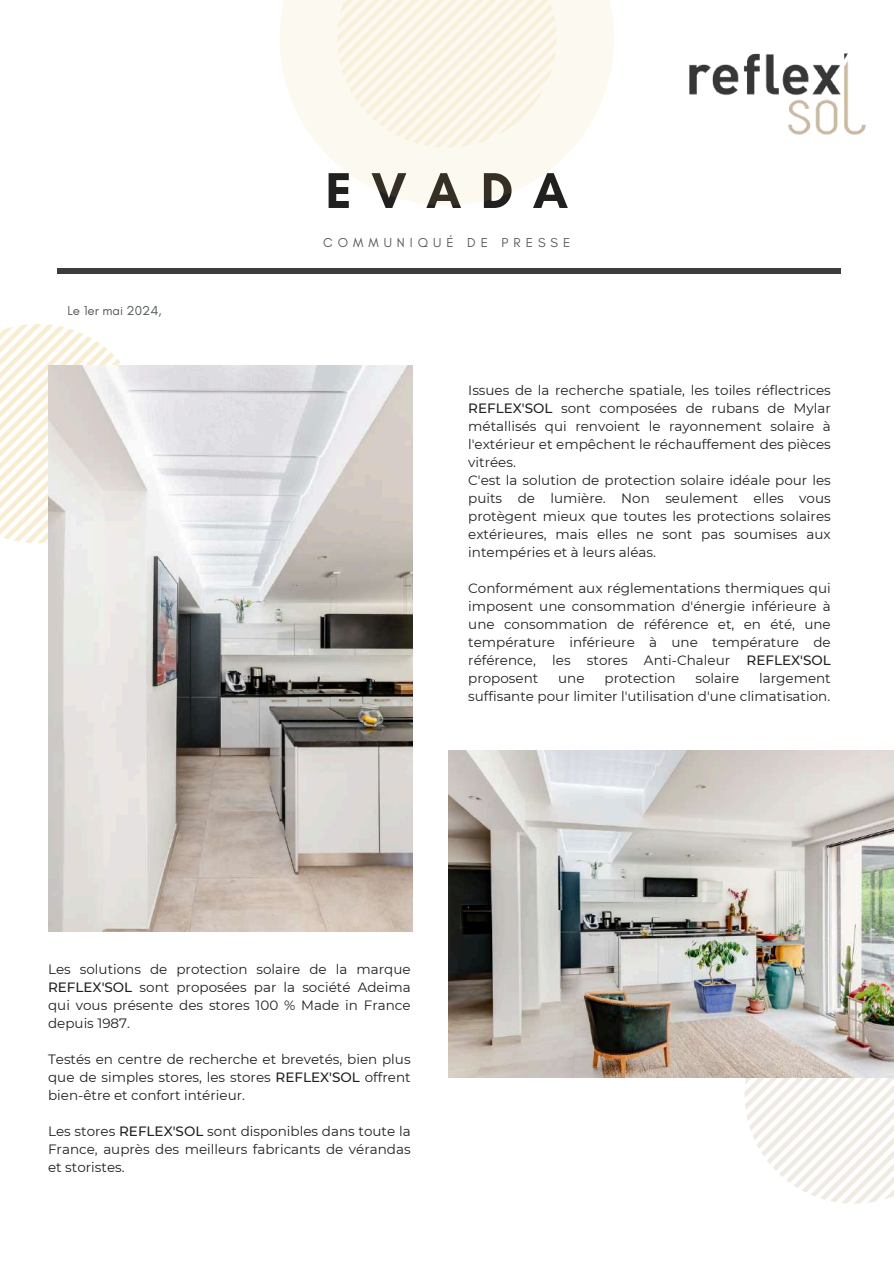
<style>
.page{position:relative;width:894px;height:1264px;background:#fff}
.page>*{position:absolute;margin:0;border:0;box-sizing:border-box;transform-origin:0 0}
.t1{font:700 51.15px "Glacial Indifference";letter-spacing:.38em;color:#22201e}
.t2{font:13.5px/18px "Montserrat";color:#22201e;text-align:justify}
.t3{font:13.2px "Glacial Indifference";letter-spacing:.38em;color:#565b5b}
.t4{font:13.2px "Glacial Indifference";color:#565b5b}
.s1{font-weight:500}
</style>
<div class="page">
<div style="left:279px;top:0;width:335px;height:205px;background:linear-gradient(to right,#fdfbf4,#fdfbf4)"></div>
<svg style="left:337px;top:0;width:219px;height:148px"></svg>
<svg style="left:0;top:324px;width:121px;height:219px"></svg>
<div style="left:57px;top:268px;width:783px;height:6px;background:#3c3c3b"></div>
<img style="left:689px;top:53px;width:177px;height:82px">
<img style="left:48px;top:365px;width:365px;height:566px">
<svg style="left:744px;top:1077px;width:149px;height:126px"></svg>
<img style="left:449px;top:750px;width:444px;height:327px">
<p class="t4" style="left:67px;top:302px;width:95px">Le 1er mai 2024,</p>
<h1 class="t1" style="left:325px;top:159px;width:244px">EVADA</h1>
<p class="t3" style="left:323px;top:234px;width:249px">COMMUNIQUÉ DE PRESSE</p>
<p class="t2" style="left:468px;top:381px;width:364px;text-align:left">Issues de la recherche spatiale, les toiles réflectrices <span class="s1">REFLEX'SOL</span> sont composées de rubans de Mylar métallisés qui renvoient le rayonnement solaire à l'extérieur et empêchent le réchauffement des pièces vitrées.<br>C'est la solution de protection solaire idéale pour les puits de lumière. Non seulement elles vous protègent mieux que toutes les protections solaires extérieures, mais elles ne sont pas soumises aux intempéries et à leurs aléas.</p>
<p class="t2" style="left:468px;top:579px;width:364px">Conformément aux réglementations thermiques qui imposent une consommation d'énergie inférieure à une consommation de référence et, en été, une température inférieure à une température de référence, les stores Anti-Chaleur <span class="s1">REFLEX'SOL </span>proposent</p>
<p class="t2" style="left:468px;top:669px;width:364px;text-align:right">largement<br>suffisante pour limiter l'utilisation d'une climatisation.</p>
<p class="t2" style="left:558px;top:669px;width:28px">une</p>
<p class="t2" style="left:604px;top:669px;width:72px">protection</p>
<p class="t2" style="left:695px;top:669px;width:45px">solaire</p>
<p class="t2" style="left:48px;top:959px;width:364px">Les solutions de protection solaire de la marque <span class="s1">REFLEX'SOL</span> sont proposées par la société Adeima qui vous présente des stores 100 % Made in France depuis 1987.</p>
<p class="t2" style="left:48px;top:1049px;width:364px">Testés en centre de recherche et brevetés, bien plus que de simples stores, les stores <span class="s1">REFLEX'SOL</span> offrent bien-être et confort intérieur.</p>
<p class="t2" style="left:48px;top:1121px;width:364px">Les stores <span class="s1">REFLEX'SOL</span> sont disponibles dans toute la France, auprès des meilleurs fabricants de vérandas et storistes.</p>
</div>
